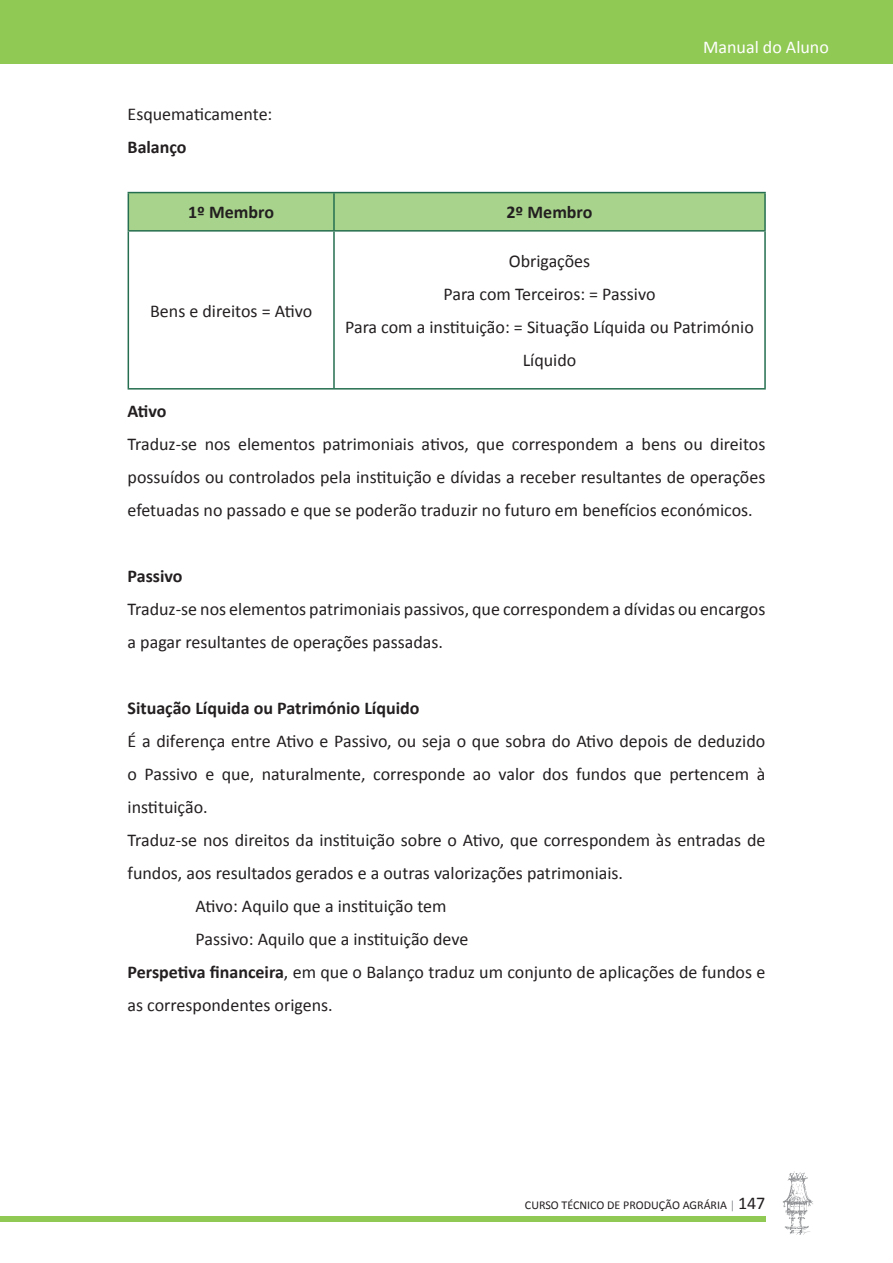
<style>
.page{position:relative;width:893px;height:1263px;background:#fff}
.page>*{position:absolute;margin:0;border:0;box-sizing:border-box;transform-origin:0 0}
.Tx_Normal{font:18px/33px "Calibri";color:#231f20}
.Tx_Normal-2{font:700 18px "Calibri";color:#231f20}
.t1{font:18px "Calibri";color:#fff}
.t2{font:12px "Calibri";color:#231f20}
.s1{font-weight:700}
.s2{color:#8f9194}
.s3{font-size:18px}
</style>
<div class="page">
<div style="left:0;top:1216px;width:765px;height:5px;background:#91c955"></div>
<div style="left:0;top:0;width:893px;height:64px;background:#91c955"></div>
<svg style="left:783px;top:1171px;width:30px;height:64px"></svg>
<div style="left:129px;top:193px;width:635px;height:37px;background:#a7d38c"></div>
<hr style="left:128px;top:192px;width:206px;height:1px;background:#256e50">
<hr style="left:128px;top:193px;width:1px;height:37px;background:#256e50">
<hr style="left:334px;top:192px;width:432px;height:1px;background:#256e50">
<hr style="left:333px;top:193px;width:2px;height:37px;background:#256e50">
<hr style="left:764px;top:193px;width:2px;height:37px;background:#256e50">
<hr style="left:128px;top:230px;width:206px;height:2px;background:#256e50">
<hr style="left:128px;top:232px;width:1px;height:156px;background:#256e50">
<hr style="left:334px;top:230px;width:432px;height:2px;background:#256e50">
<hr style="left:333px;top:232px;width:2px;height:156px;background:#256e50">
<hr style="left:764px;top:232px;width:2px;height:156px;background:#256e50">
<hr style="left:128px;top:388px;width:206px;height:2px;background:#256e50">
<hr style="left:334px;top:388px;width:432px;height:2px;background:#256e50">
<p class="Tx_Normal" style="left:128px;top:97px;width:146px">Esquematicamente:</p>
<p class="Tx_Normal-2" style="left:128px;top:135px;width:61px">Balanço</p>
<p class="Tx_Normal-2" style="left:188px;top:201px;width:87px">1º Membro</p>
<p class="Tx_Normal-2" style="left:506px;top:201px;width:87px">2º Membro</p>
<p class="t1" style="left:703px;top:35px;width:127px">Manual do Aluno</p>
<p class="Tx_Normal" style="left:150px;top:294px;width:163px">Bens e direitos = Ativo</p>
<p class="Tx_Normal" style="left:509px;top:245px;width:83px">Obrigações</p>
<p class="Tx_Normal" style="left:443px;top:278px;width:214px">Para com Terceiros: = Passivo</p>
<p class="Tx_Normal" style="left:345px;top:311px;width:410px;text-align:center">Para com a instituição: = Situação Líquida ou Património<br>Líquido</p>
<p class="Tx_Normal-2" style="left:128px;top:399px;width:40px">Ativo</p>
<p class="Tx_Normal" style="left:128px;top:427px;width:639px;text-align:justify">Traduz-se nos elementos patrimoniais ativos, que correspondem a bens ou direitos possuídos ou controlados pela instituição e dívidas a receber resultantes de operações efetuadas no passado e que se poderão traduzir no futuro em benefícios económicos.</p>
<p class="Tx_Normal-2" style="left:128px;top:564px;width:56px">Passivo</p>
<p class="Tx_Normal" style="left:128px;top:592px;width:639px">Traduz-se nos elementos patrimoniais passivos, que correspondem a dívidas ou encargos a pagar resultantes de operações passadas.</p>
<p class="Tx_Normal-2" style="left:128px;top:696px;width:293px">Situação Líquida ou Património Líquido</p>
<p class="Tx_Normal" style="left:128px;top:724px;width:639px;text-align:justify">É a diferença entre Ativo e Passivo, ou seja o que sobra do Ativo depois de deduzido o Passivo e que, naturalmente, corresponde ao valor dos fundos que pertencem à instituição.</p>
<p class="Tx_Normal" style="left:128px;top:823px;width:639px">Traduz-se nos direitos da instituição sobre o Ativo, que correspondem às entradas de fundos, aos resultados gerados e a outras valorizações patrimoniais.</p>
<p class="Tx_Normal" style="left:196px;top:889px;width:253px">Ativo: Aquilo que a instituição tem</p>
<p class="Tx_Normal" style="left:196px;top:922px;width:274px">Passivo: Aquilo que a instituição deve</p>
<p class="Tx_Normal" style="left:128px;top:955px;width:639px"><span class="s1">Perspetiva financeira</span>, em que o Balanço traduz um conjunto de aplicações de fundos e as correspondentes origens.</p>
<p class="t2" style="left:525px;top:1197px;width:242px">CURSO TÉCNICO DE PRODUÇÃO AGRÁRIA <span class="s2">|</span> <span class="s3">147</span></p>
</div>
